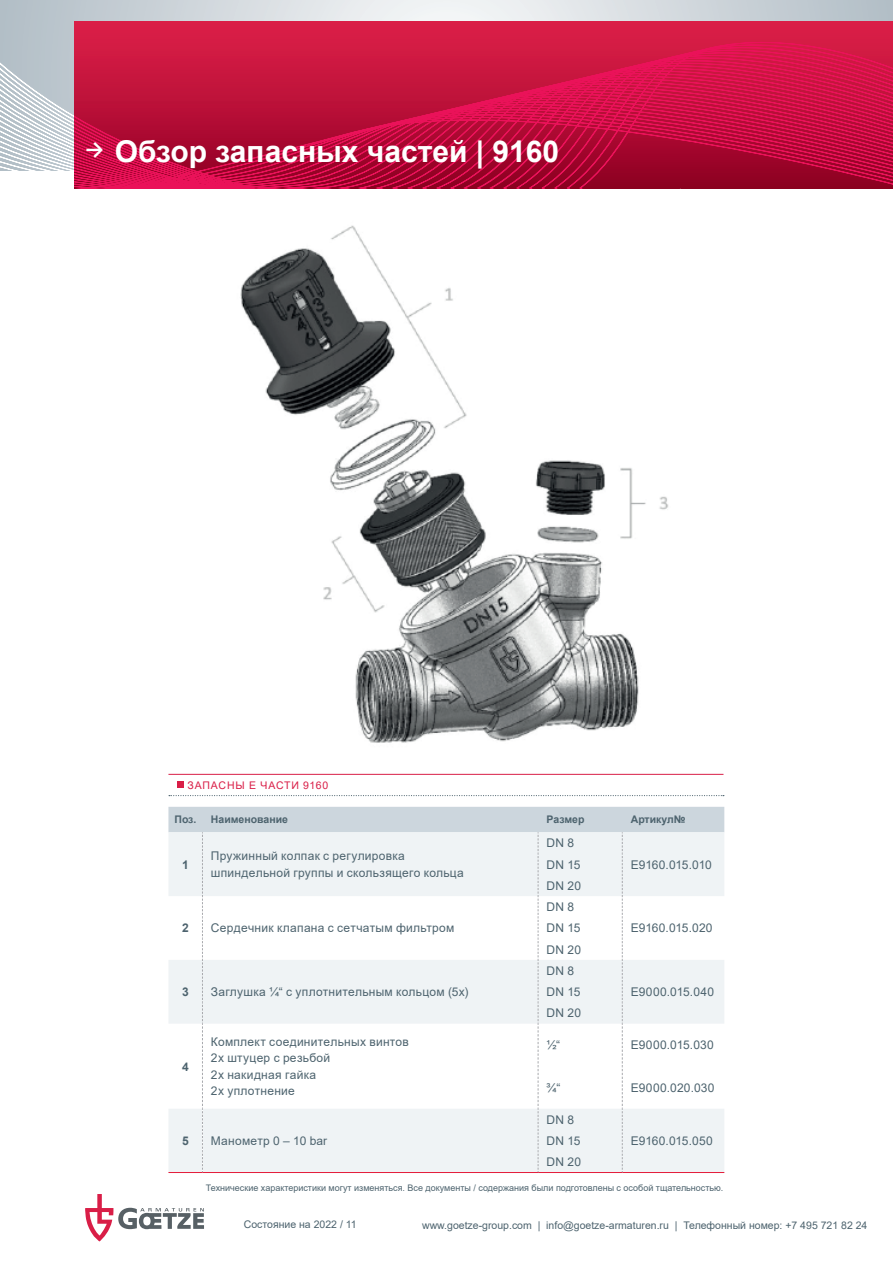
<style>
.page{position:relative;width:893px;height:1263px;background:#fff}
.page>*{position:absolute;margin:0;border:0;box-sizing:border-box;transform-origin:0 0}
.t1{font:700 30px "Arial";color:#fff}
.t2{font:12px/16.5px "Arial";letter-spacing:.025em;color:#4d636e}
.t3{font:12px "Arial";letter-spacing:-.005em;color:#4d636e}
.t4{font:12px "Arial";letter-spacing:-.01em;color:#4d636e}
.t5{font:700 12px "Arial";color:#4d636e}
.t6{font:10.5px "Arial";color:#4d636e}
.t7{font:700 10.5px "Arial";color:#4d636e}
.t8{font:10.5px "Arial";letter-spacing:.075em;color:#d91e47}
.t9{font:9px "Arial";color:#4d636e}
</style>
<div class="page">
<svg style="left:85px;top:1194px;width:119px;height:47px"></svg>
<hr style="left:680px;top:22px;width:1px;height:166px;background:#eff3f5">
<svg style="left:74px;top:0;width:819px;height:21px;background:#d6dce0"></svg>
<svg style="left:0;top:0;width:74px;height:170px;background:#c4cdd4"></svg>
<svg style="left:74px;top:21px;width:819px;height:166px;background:#c3113e"></svg>
<img style="left:240px;top:225px;width:429px;height:518px">
<svg style="left:169px;top:795px;width:555px;height:1px"></svg>
<hr style="left:168px;top:774px;width:555px;height:1px;background:#d91e47">
<svg style="left:177px;top:782px;width:6px;height:6px"></svg>
<hr style="left:168px;top:1172px;width:34px;height:1px;background:#e41c3b">
<hr style="left:202px;top:1172px;width:336px;height:1px;background:#e41c3b">
<hr style="left:622px;top:1172px;width:102px;height:1px;background:#e41c3b">
<hr style="left:538px;top:1172px;width:84px;height:1px;background:#e41c3b">
<svg style="left:168px;top:807px;width:556px;height:365px"></svg>
<h1 class="t1" style="left:85px;top:130px;width:476px"><sup>→</sup> Обзор запасных частей | 9160</h1>
<p class="t8" style="left:187px;top:778px;width:142px">ЗАПАСНЫ Е ЧАСТИ 9160</p>
<p class="t7" style="left:174px;top:812px;width:23px">Поз.</p>
<p class="t7" style="left:211px;top:812px;width:79px">Наименование</p>
<p class="t7" style="left:547px;top:812px;width:39px">Размер</p>
<p class="t7" style="left:631px;top:812px;width:56px">Артикул№</p>
<p class="t5" style="left:182px;top:856px;width:8px">1</p>
<p class="t2" style="left:211px;top:848px;width:254px">Пружинный колпак с регулировка шпиндельной группы и скользящего кольца</p>
<p class="t2" style="left:547px;top:832px;width:35px;line-height:21.3px">DN 8<br>DN 15</p>
<p class="t4" style="left:631px;top:856px;width:83px">E9160.015.010</p>
<p class="t2" style="left:547px;top:877px;width:36px">DN 20</p>
<p class="t5" style="left:182px;top:920px;width:8px">2</p>
<p class="t2" style="left:211px;top:920px;width:245px">Сердечник клапана с сетчатым фильтром</p>
<p class="t5" style="left:182px;top:983px;width:8px">3</p>
<p class="t2" style="left:211px;top:984px;width:259px">Заглушка ¼“ с уплотнительным кольцом (5х)</p>
<p class="t2" style="left:547px;top:896px;width:35px;line-height:21.3px">DN 8<br>DN 15</p>
<p class="t2" style="left:547px;top:941px;width:36px">DN 20</p>
<p class="t2" style="left:547px;top:960px;width:35px;line-height:21.3px">DN 8<br>DN 15</p>
<p class="t2" style="left:547px;top:1005px;width:36px">DN 20</p>
<p class="t3" style="left:631px;top:920px;width:83px">E9160.015.020</p>
<p class="t2" style="left:631px;top:984px;width:85px">E9000.015.040</p>
<p class="t5" style="left:182px;top:1058px;width:8px">4</p>
<p class="t2" style="left:211px;top:1033px;width:199px">Комплект соединительных винтов<br>2х штуцер с резьбой<br>2х накидная гайка<br>2х уплотнение</p>
<p class="t2" style="left:547px;top:1037px;width:15px">½“</p>
<p class="t2" style="left:631px;top:1037px;width:85px">E9000.015.030</p>
<p class="t2" style="left:547px;top:1079px;width:15px">¾“</p>
<p class="t2" style="left:631px;top:1079px;width:85px">E9000.020.030</p>
<p class="t5" style="left:182px;top:1132px;width:8px">5</p>
<p class="t2" style="left:211px;top:1132px;width:118px">Манометр 0 – 10 bar</p>
<p class="t2" style="left:547px;top:1109px;width:35px;line-height:21.3px">DN 8<br>DN 15</p>
<p class="t2" style="left:547px;top:1154px;width:36px">DN 20</p>
<p class="t3" style="left:631px;top:1132px;width:83px">E9160.015.050</p>
<p class="t9" style="left:206px;top:1181px;width:519px">Технические характеристики могут изменяться. Все документы / содержания были подготовлены с особой тщательностью.</p>
<p class="t6" style="left:244px;top:1217px;width:114px">Состояние на 2022 / 11</p>
<p class="t6" style="left:422px;top:1218px;width:447px">www.goetze-group.com | info@goetze-armaturen.ru | Телефонный номер: +7 495 721 82 24</p>
</div>
